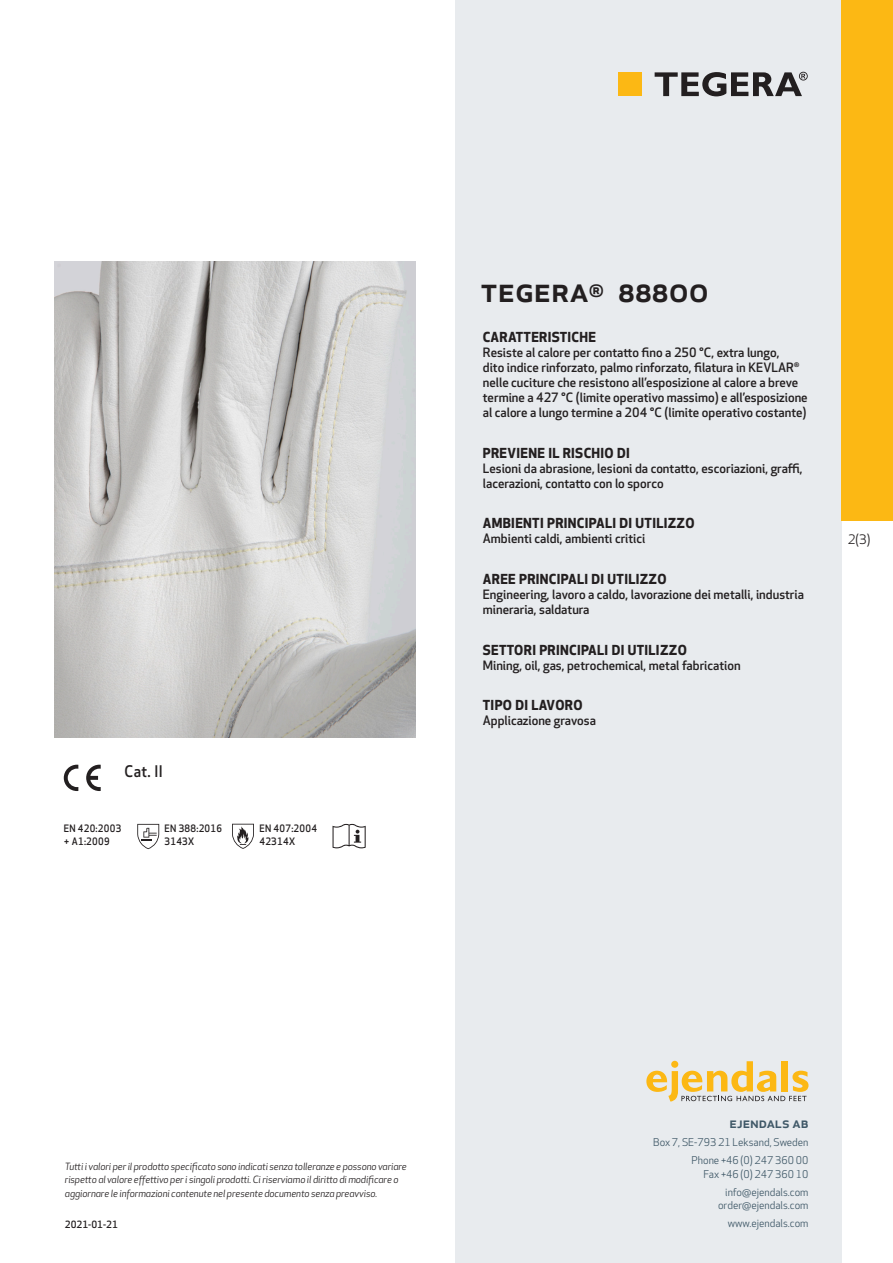
<style>
.page{position:relative;width:893px;height:1263px;background:#fff}
.page>*{position:absolute;margin:0;border:0;box-sizing:border-box;transform-origin:0 0}
.prodname{font:500 34.5px "Apex New";color:#231f20}
.t1{font:500 15.6px "Apex New";color:#231f20;scale:.95 1}
.t2{font:500 15px "Apex New";color:#405968}
.Funktion_body{font:700 13.5px "Apex New";letter-spacing:.025em;color:#231f20}
.t3{font:12.75px "Apex New";color:#231f20}
.Funktion_body-2{font:500 12.6px/15px "Apex New";color:#231f20}
.t4{font:10.5px/18px "Apex New";color:#405968;text-align:right}
.PictogramText{font:500 10.05px/13.5px "Apex New";letter-spacing:.025em;color:#231f20;scale:.95 1}
.t5{font:italic 9.75px/13.5px "Apex New";letter-spacing:-.01em;color:#231f20}
.t6{font:500 9.75px "Apex New";color:#231f20}
</style>
<div class="page">
<div style="left:455px;top:0;width:387px;height:1263px;background:#e8ebee"></div>
<svg style="left:646px;top:1061px;width:162px;height:40px"></svg>
<div style="left:842px;top:0;width:51px;height:520px;background:#fcb814"></div>
<div style="left:618px;top:72px;width:24px;height:24px;background:#fcb814"></div>
<svg style="left:655px;top:72px;width:153px;height:24px"></svg>
<svg style="left:86px;top:765px;width:15px;height:26px"></svg>
<svg style="left:64px;top:765px;width:14px;height:26px"></svg>
<svg style="left:137px;top:824px;width:22px;height:25px"></svg>
<svg style="left:232px;top:824px;width:22px;height:25px"></svg>
<svg style="left:333px;top:824px;width:33px;height:24px"></svg>
<img style="left:54px;top:261px;width:361px;height:477px">
<p class="t1" style="left:125px;top:761px;width:42px">Cat. II</p>
<p class="PictogramText" style="left:64px;top:821px;width:62px">EN 420:2003 + A1:2009</p>
<p class="PictogramText" style="left:165px;top:821px;width:62px">EN 388:2016</p>
<p class="PictogramText" style="left:165px;top:834px;width:33px">3143X</p>
<p class="PictogramText" style="left:259px;top:821px;width:62px">EN 407:2004</p>
<p class="PictogramText" style="left:259px;top:834px;width:39px">42314X</p>
<p class="prodname" style="left:480px;top:266px;width:230px">TEGERA<sup>®</sup> 88800</p>
<p class="Funktion_body" style="left:483px;top:327px;width:115px">CARATTERISTICHE</p>
<p class="Funktion_body-2" style="left:483px;top:345px;width:326px">Resiste al calore per contatto fino a 250 °C, extra lungo,<br>dito indice rinforzato, palmo rinforzato, filatura in KEVLAR<sup>® </sup>nelle cuciture che resistono all’esposizione al calore a breve termine a 427 °C (limite operativo massimo) e all’esposizione al calore a lungo termine a 204 °C (limite operativo costante)</p>
<p class="Funktion_body" style="left:483px;top:443px;width:149px">PREVIENE IL RISCHIO DI</p>
<p class="Funktion_body-2" style="left:483px;top:460px;width:321px">Lesioni da abrasione, lesioni da contatto, escoriazioni, graffi, lacerazioni, contatto con lo sporco</p>
<p class="Funktion_body" style="left:483px;top:513px;width:213px">AMBIENTI PRINCIPALI DI UTILIZZO</p>
<p class="Funktion_body-2" style="left:483px;top:531px;width:164px">Ambienti caldi, ambienti critici</p>
<p class="Funktion_body" style="left:483px;top:569px;width:185px">AREE PRINCIPALI DI UTILIZZO</p>
<p class="Funktion_body-2" style="left:483px;top:586px;width:323px">Engineering, lavoro a caldo, lavorazione dei metalli, industria mineraria, saldatura</p>
<p class="Funktion_body" style="left:483px;top:640px;width:205px">SETTORI PRINCIPALI DI UTILIZZO</p>
<p class="Funktion_body-2" style="left:483px;top:657px;width:259px">Mining, oil, gas, petrochemical, metal fabrication</p>
<p class="Funktion_body" style="left:483px;top:695px;width:101px">TIPO DI LAVORO</p>
<p class="Funktion_body-2" style="left:483px;top:713px;width:115px">Applicazione gravosa</p>
<p class="t3" style="left:848px;top:531px;width:24px">2(3)</p>
<p class="t5" style="left:65px;top:1159px;width:343px">Tutti i valori per il prodotto specificato sono indicati senza tolleranze e possono variare rispetto al valore effettivo per i singoli prodotti. Ci riserviamo il diritto di modificare o aggiornare le informazioni contenute nel presente documento senza preavviso.</p>
<p class="t6" style="left:65px;top:1218px;width:54px">2021-01-21</p>
<p class="t2" style="left:729px;top:1113px;width:80px">ejendals ab</p>
<p class="t4" style="left:653px;top:1133px;width:157px">Box 7, SE-793 21 Leksand, Sweden<br>Phone +46 (0) 247 360 00</p>
<p class="t4" style="left:703px;top:1165px;width:107px">Fax +46 (0) 247 360 10 info@ejendals.com</p>
<p class="t4" style="left:718px;top:1196px;width:92px">order@ejendals.com</p>
<p class="t4" style="left:728px;top:1215px;width:82px">www.ejendals.com</p>
</div>
